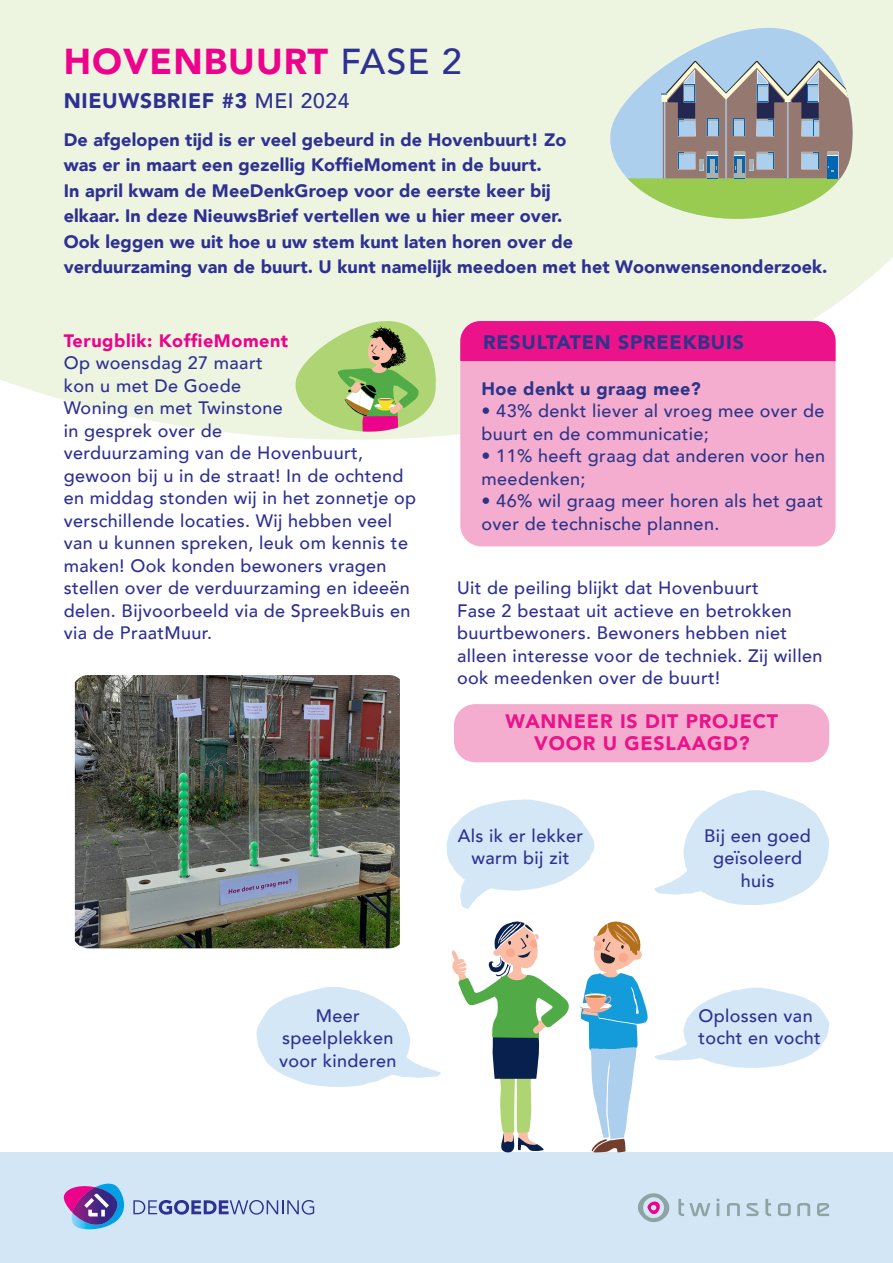
<style>
.page{position:relative;width:893px;height:1263px;background:#fff}
.page>*{position:absolute;margin:0;border:0;box-sizing:border-box;transform-origin:0 0}
.grote_kop{font:900 36px "Avenir";letter-spacing:.03em;color:#ed028c}
.grote_kop-2{font:900 21px "Avenir";letter-spacing:.03em;color:#2e3092}
.brood_medium{font:900 19.5px/22.5px "Avenir";letter-spacing:.04em;color:#eb128a;text-align:center}
.brood_medium-2{font:900 19.5px "Avenir";letter-spacing:.04em;color:#2c358a}
.brood_medium-3{font:500 18px/22.5px "Avenir";letter-spacing:.02em;color:#2e3092}
.lead{font:900 18px/25.5px "Avenir";letter-spacing:.005em;color:#2e3092}
.brood_medium-4{font:500 18px/22.5px "Avenir";letter-spacing:.02em;color:#2c358a}
.tussenkop_roze{font:900 18px "Avenir";letter-spacing:.03em;color:#ed028c}
.brood_medium-5{font:900 18px "Avenir";letter-spacing:.02em;color:#2c358a}
.s1{font-weight:500;color:#2e3092}
.s2{font-weight:500}
</style>
<div class="page">
<div style="left:0;top:1152px;width:893px;height:111px;background:#d3e6f6"></div>
<div style="left:0;top:0;width:893px;height:440px;background:#edf5e1"></div>
<svg style="left:717px;top:1198px;width:2px;height:18px"></svg>
<svg style="left:765px;top:1199px;width:6px;height:17px"></svg>
<svg style="left:727px;top:1203px;width:13px;height:13px"></svg>
<svg style="left:797px;top:1203px;width:13px;height:13px"></svg>
<svg style="left:778px;top:1203px;width:13px;height:13px"></svg>
<svg style="left:746px;top:1203px;width:13px;height:13px"></svg>
<svg style="left:817px;top:1203px;width:12px;height:13px"></svg>
<svg style="left:637px;top:1193px;width:73px;height:29px"></svg>
<svg style="left:133px;top:1200px;width:181px;height:14px"></svg>
<svg style="left:63px;top:1184px;width:56px;height:43px"></svg>
<svg style="left:292px;top:318px;width:147px;height:117px;background:#b8ca8f"></svg>
<div style="left:460px;top:321px;width:376px;height:225px;background:#f4adce;border-radius:21px"></div>
<div style="left:460px;top:321px;width:376px;height:40px;background:#eb128a"></div>
<img style="left:75px;top:675px;width:325px;height:273px">
<svg style="left:452px;top:921px;width:117px;height:232px"></svg>
<svg style="left:579px;top:921px;width:69px;height:231px"></svg>
<svg style="left:654px;top:790px;width:175px;height:115px"></svg>
<svg style="left:446px;top:799px;width:148px;height:110px"></svg>
<svg style="left:256px;top:987px;width:185px;height:100px"></svg>
<svg style="left:654px;top:988px;width:175px;height:80px"></svg>
<div style="left:454px;top:704px;width:375px;height:58px;background:#f4adce;border-radius:21px"></div>
<svg style="left:604px;top:22px;width:254px;height:202px;background:#d9e9e4"></svg>
<svg style="left:627px;top:59px;width:227px;height:164px;background:#a4b0a0"></svg>
<p class="grote_kop" style="left:64px;top:31px;width:400px">HOVENBUURT <span class="s1">FASE 2</span></p>
<p class="grote_kop-2" style="left:64px;top:83px;width:287px">NIEUWSBRIEF #3 <span class="s2">MEI 2024</span></p>
<p class="lead" style="left:64px;top:126px;width:765px">De afgelopen tijd is er veel gebeurd in de Hovenbuurt! Zo<br>was er in maart een gezellig KoffieMoment in de buurt.<br>In april kwam de MeeDenkGroep voor de eerste keer bij<br>elkaar. In deze NieuwsBrief vertellen we u hier meer over.<br>Ook leggen we uit hoe u uw stem kunt laten horen over de<br>verduurzaming van de buurt. U kunt namelijk meedoen met het Woonwensenonderzoek.</p>
<p class="tussenkop_roze" style="left:64px;top:325px;width:226px">Terugblik: KoffieMoment</p>
<p class="brood_medium-3" style="left:64px;top:351px;width:354px">Op woensdag 27 maart<br>kon u met De Goede<br>Woning en met Twinstone<br>in gesprek over de<br>verduurzaming van de Hovenbuurt, gewoon bij u in de straat! In de ochtend en middag stonden wij in het zonnetje op verschillende locaties. Wij hebben veel van u kunnen spreken, leuk om kennis te maken! Ook konden bewoners vragen stellen over de verduurzaming en ideeën delen. Bijvoorbeeld via de SpreekBuis en via de PraatMuur.</p>
<p class="brood_medium-2" style="left:483px;top:326px;width:262px">RESULTATEN SPREEKBUIS</p>
<p class="brood_medium-5" style="left:482px;top:373px;width:221px">Hoe denkt u graag mee?</p>
<p class="brood_medium-4" style="left:482px;top:399px;width:344px">• 43% denkt liever al vroeg mee over de buurt en de communicatie;</p>
<p class="brood_medium-4" style="left:482px;top:444px;width:345px">• 11% heeft graag dat anderen voor hen meedenken;</p>
<p class="brood_medium-4" style="left:482px;top:489px;width:343px">• 46% wil graag meer horen als het gaat over de technische plannen.</p>
<p class="brood_medium-3" style="left:457px;top:576px;width:367px">Uit de peiling blijkt dat Hovenbuurt<br>Fase 2 bestaat uit actieve en betrokken buurtbewoners. Bewoners hebben niet alleen interesse voor de techniek. Zij willen ook meedenken over de buurt!</p>
<p class="brood_medium" style="left:506px;top:709px;width:274px">WANNEER IS DIT PROJECT<br>VOOR U GESLAAGD?</p>
<p class="brood_medium-3" style="left:458px;top:823px;width:127px;text-align:center">Als ik er lekker warm bij zit</p>
<p class="brood_medium-3" style="left:704px;top:823px;width:108px;text-align:center">Bij een goed geïsoleerd</p>
<p class="brood_medium-3" style="left:741px;top:868px;width:35px">huis</p>
<p class="brood_medium-3" style="left:279px;top:1003px;width:119px;text-align:center">Meer speelplekken voor kinderen</p>
<p class="brood_medium-3" style="left:698px;top:1003px;width:124px">Oplossen van tocht en vocht</p>
</div>
